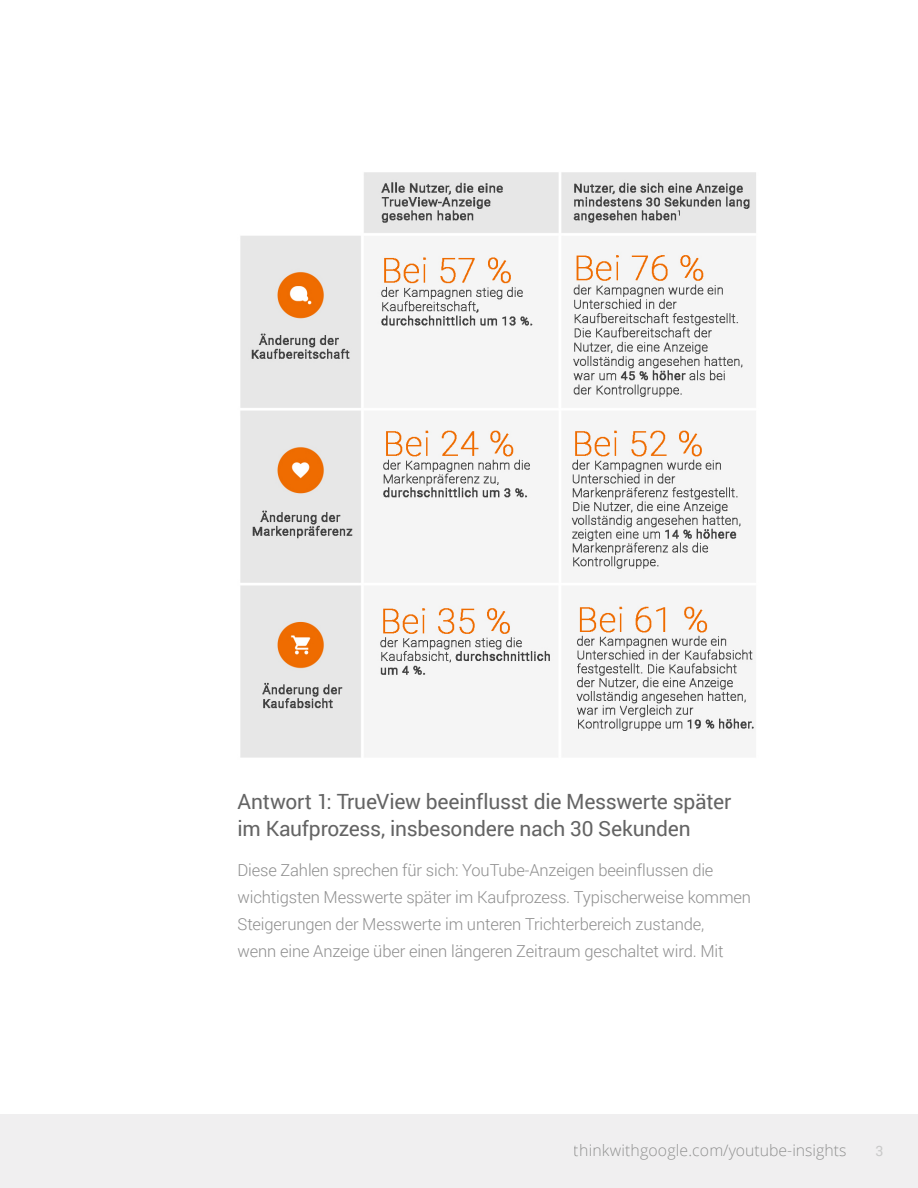
<style>
.page{position:relative;width:918px;height:1188px;background:#fff}
.page>*{position:absolute;margin:0;border:0;box-sizing:border-box;transform-origin:0 0}
.Bold_Header{font:21px/27px "Roboto";letter-spacing:-.015em;color:#646464}
.Body{font:300 16.5px/27px "Roboto";letter-spacing:-.01em;color:#8e8e8e}
.t1{font:300 15.75px "Open Sans";letter-spacing:.01em;color:#666766}
.t2{font:14.25px "Roboto";color:#c9c9c9}
</style>
<div class="page">
<div style="left:0;top:1114px;width:918px;height:74px;background:#f0eff0"></div>
<img style="left:240px;top:172px;width:516px;height:586px">
<p class="Bold_Header" style="left:238px;top:787px;width:495px">Antwort 1: TrueView beeinflusst die Messwerte später im Kaufprozess, insbesondere nach 30 Sekunden</p>
<p class="Body" style="left:238px;top:857px;width:515px">Diese Zahlen sprechen für sich: YouTube-Anzeigen beeinflussen die wichtigsten Messwerte später im Kaufprozess. Typischerweise kommen Steigerungen der Messwerte im unteren Trichterbereich zustande,<br>wenn eine Anzeige über einen längeren Zeitraum geschaltet wird. Mit</p>
<p class="t1" style="left:574px;top:1140px;width:274px">thinkwithgoogle.com/youtube-insights</p>
<p class="t2" style="left:876px;top:1141px;width:10px">3</p>
</div>
